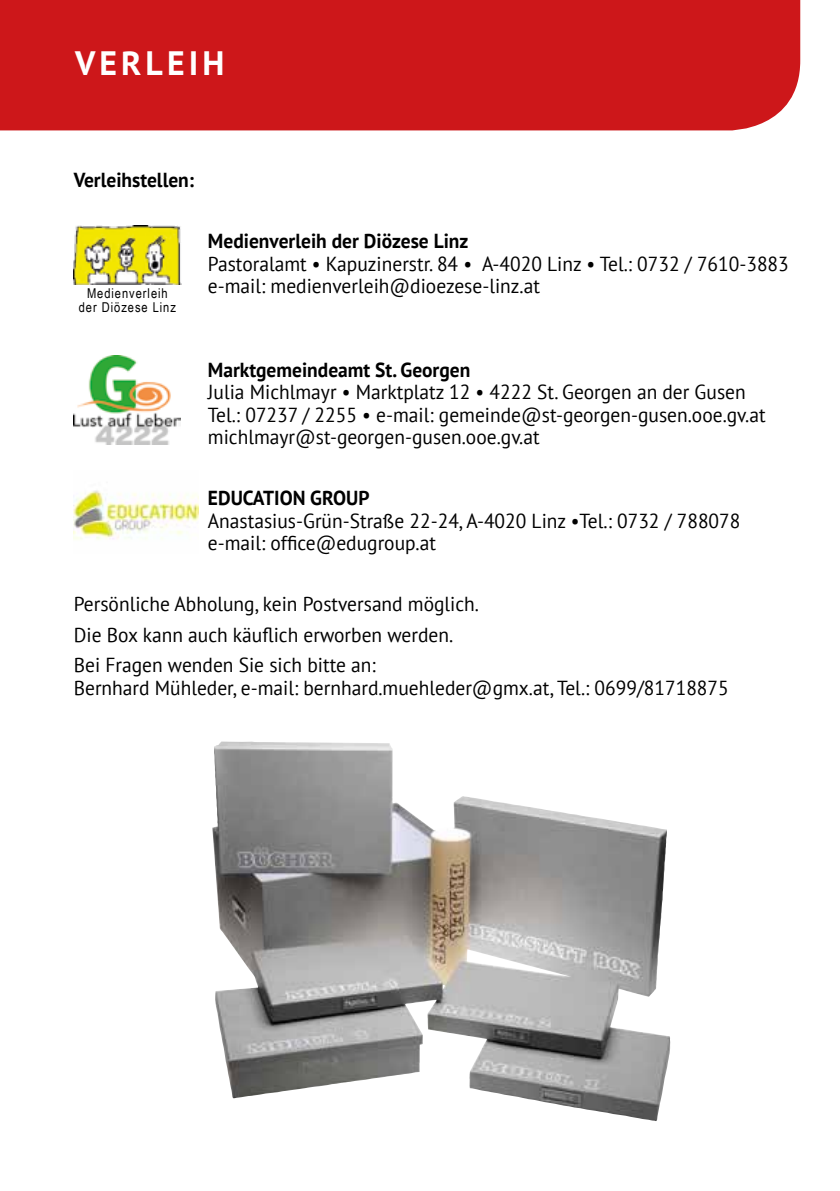
<style>
.page{position:relative;width:840px;height:1191px;background:#fff}
.page>*{position:absolute;margin:0;border:0;box-sizing:border-box;transform-origin:0 0}
.t1{font:700 33.8px "PT Sans";color:#fff}
.t2{font:20.2px/22.4px "PT Sans";color:#000;scale:.96 1}
.t3{font:700 20.2px "PT Sans";color:#000;scale:.96 1}
.t4{font:13.6px/13.6px "Arial Narrow";letter-spacing:.07em;color:#000;text-align:center}
</style>
<div class="page">
<div style="left:0;top:0;width:799px;height:130px;background:#cd171a"></div>
<img style="left:74px;top:226px;width:107px;height:59px">
<img style="left:74px;top:490px;width:124px;height:50px">
<img style="left:74px;top:355px;width:106px;height:89px">
<img style="left:212px;top:745px;width:458px;height:376px">
<h1 class="t1" style="left:75px;top:41px;width:24px">Ver</h1>
<h1 class="t1" style="left:145px;top:41px;width:76px">leih</h1>
<p class="t3" style="left:74px;top:167px;width:127px">Verleihstellen:</p>
<p class="t4" style="left:79px;top:286px;width:99px">Medienverleih der Diözese Linz</p>
<p class="t3" style="left:208px;top:228px;width:273px">Medienverleih der Diözese Linz</p>
<p class="t2" style="left:208px;top:252px;width:606px">Pastoralamt • Kapuzinerstr. 84 • A-4020 Linz • Tel.: 0732 / 7610-3883 e-mail: medienverleih@dioezese-linz.at</p>
<p class="t3" style="left:208px;top:356px;width:275px">Marktgemeindeamt St. Georgen</p>
<p class="t2" style="left:208px;top:380px;width:582px">Julia Michlmayr • Marktplatz 12 • 4222 St. Georgen an der Gusen<br>Tel.: 07237 / 2255 • e-mail: gemeinde@st-georgen-gusen.ooe.gv.at michlmayr@st-georgen-gusen.ooe.gv.at</p>
<p class="t3" style="left:208px;top:485px;width:170px">EDUCATION GROUP</p>
<p class="t2" style="left:208px;top:509px;width:556px">Anastasius-Grün-Straße 22-24, A-4020 Linz •Tel.: 0732 / 788078 e-mail: office@edugroup.at</p>
<p class="t2" style="left:74px;top:588px;width:423px;line-height:30.4px">Persönliche Abholung, kein Postversand möglich.<br>Die Box kann auch käuflich erworben werden.<br>Bei Fragen wenden Sie sich bitte an:</p>
<p class="t2" style="left:74px;top:676px;width:683px">Bernhard Mühleder, e-mail: bernhard.muehleder@gmx.at, Tel.: 0699/81718875</p>
</div>
